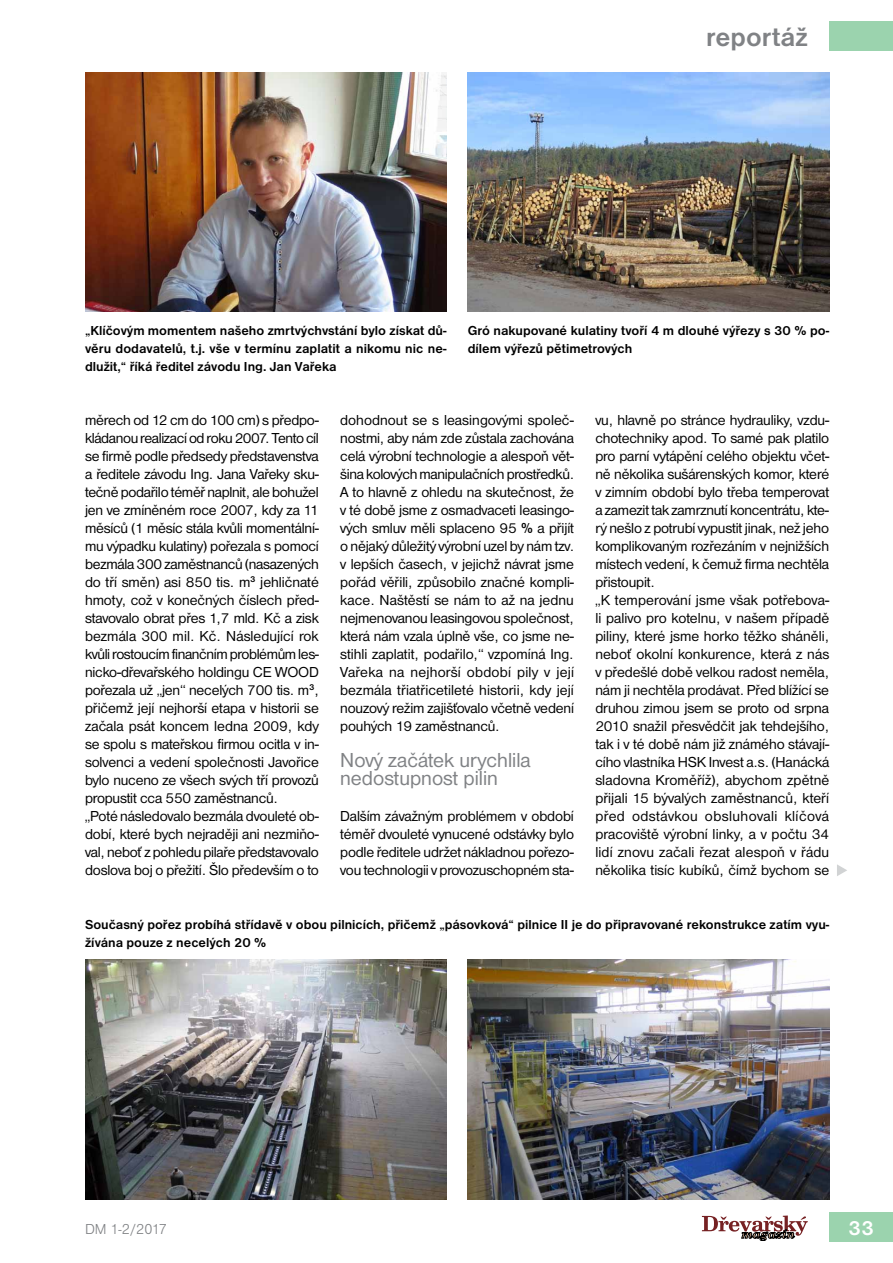
<style>
.page{position:relative;width:893px;height:1263px;background:#fff}
.page>*{position:absolute;margin:0;border:0;box-sizing:border-box;transform-origin:0 0}
.t1{font:700 27px "Nimbus San DEE";color:#808285}
.t2{font:21px/18px "Nimbus San DEE";color:#808285}
.t3{font:700 21px "Nimbus San DEE";color:#fff}
.t4{font:15px/18px "Nimbus San DEE";letter-spacing:-.01em;color:#000}
.t5{font:15px "Nimbus San DEE Ligh";letter-spacing:-.02em;color:#808285}
.t6{font:700 13.5px/18px "Nimbus San DEE";color:#000}
.s1{font-family:"Nimbus San DEE Blac";font-weight:400}
.s2{font-weight:700}
</style>
<div class="page">
<svg style="left:702px;top:1215px;width:106px;height:26px"></svg>
<div style="left:829px;top:1212px;width:64px;height:30px;background:#9bd3ae"></div>
<div style="left:829px;top:21px;width:64px;height:30px;background:#9bd3ae"></div>
<svg style="left:837px;top:864px;width:10px;height:12px"></svg>
<img style="left:85px;top:72px;width:361px;height:240px">
<img style="left:468px;top:72px;width:361px;height:240px">
<img style="left:85px;top:960px;width:361px;height:239px">
<img style="left:468px;top:960px;width:361px;height:239px">
<h1 class="t1" style="left:706px;top:22px;width:103px">reportáž</h1>
<p class="t6" style="left:85px;top:322px;width:363px;text-align:justify">„Klíčovým momentem našeho zmrtvýchvstání bylo získat dů&shy;věru dodavatelů, t.j. vše v termínu zaplatit a nikomu nic ne&shy;dlužit,“ říká ředitel závodu Ing. Jan Vařeka</p>
<p class="t6" style="left:468px;top:322px;width:363px">Gró nakupované kulatiny tvoří 4 m dlouhé výřezy s 30 <span class="s1">%</span> po&shy;dílem výřezů pětimetrových</p>
<p class="t4" style="left:85px;top:411px;width:235px">měrech od 12 cm do 100 cm) s předpo&shy;kládanou realizací od roku 2007. Tento cíl se firmě podle předsedy představenstva a ředitele závodu Ing. Jana Vařeky sku&shy;tečně podařilo téměř naplnit, ale bohužel jen ve zmíněném roce 2007, kdy za 11 měsíců (1 měsíc stála kvůli momentální&shy;mu výpadku kulatiny) pořezala s pomocí bezmála 300 zaměstnanců (nasazených do tří směn) asi 850 tis. m<sup>3</sup> jehličnaté hmoty, což v konečných číslech před&shy;stavovalo obrat přes 1,7 mld. Kč a zisk bezmála 300 mil. Kč. Následující rok kvůli rostoucím finančním problémům les&shy;nicko-dřevařského holdingu CE WOOD pořezala už „jen“ necelých 700 tis. m<sup>3</sup>, přičemž její nejhorší etapa v historii se začala psát koncem ledna 2009, kdy se spolu s mateřskou firmou ocitla v in&shy;solvenci a vedení společnosti Javořice bylo nuceno ze všech svých tří provozů propustit cca 550 zaměstnanců.<br>„Poté následovalo bezmála dvouleté ob&shy;dobí, které bych nejraději ani nezmiňo&shy;val, neboť z pohledu pilaře představovalo doslova boj o přežití. Šlo především o to</p>
<p class="t4" style="left:340px;top:411px;width:236px;text-align:justify">dohodnout se s leasingovými společ&shy;nostmi, aby nám zde zůstala zachována celá výrobní technologie a alespoň vět&shy;šina kolových manipulačních prostředků.<br>A to hlavně z ohledu na skutečnost, že v té době jsme z osmadvaceti leasingo&shy;vých smluv měli splaceno 95 <span class="s2">%</span> a přijít o nějaký důležitý výrobní uzel by nám tzv. v lepších časech, v jejichž návrat jsme pořád věřili, způsobilo značné kompli&shy;kace. Naštěstí se nám to až na jednu nejmenovanou leasingovou společnost, která nám vzala úplně vše, co jsme ne&shy;stihli zaplatit, podařilo,“ vzpomíná Ing.<br>Vařeka na nejhorší období pily v její bezmála třiatřicetileté historii, kdy její nouzový režim zajišťovalo včetně vedení pouhých 19 zaměstnanců.</p>
<h2 class="t2" style="left:340px;top:751px;width:192px">Nový začátek urychlila nedostupnost pilin</h2>
<p class="t4" style="left:340px;top:807px;width:235px;text-align:justify">Dalším závažným problémem v období téměř dvouleté vynucené odstávky bylo podle ředitele udržet nákladnou pořezo&shy;vou technologii v provozuschopném sta-</p>
<p class="t4" style="left:595px;top:411px;width:236px">vu, hlavně po stránce hydrauliky, vzdu&shy;chotechniky apod. To samé pak platilo pro parní vytápění celého objektu včet&shy;ně několika sušárenských komor, které v zimním období bylo třeba temperovat a zamezit tak zamrznutí koncentrátu, kte&shy;rý nešlo z potrubí vypustit jinak, než jeho komplikovaným rozřezáním v nejnižších místech vedení, k čemuž firma nechtěla přistoupit.<br>„K temperování jsme však potřebova&shy;li palivo pro kotelnu, v našem případě piliny, které jsme horko těžko sháněli, neboť okolní konkurence, která z nás v předešlé době velkou radost neměla, nám ji nechtěla prodávat. Před blížící se druhou zimou jsem se proto od srpna 2010 snažil přesvědčit jak tehdejšího, tak i v té době nám již známého stávají&shy;cího vlastníka HSK Invest a.s. (Hanácká sladovna Kroměříž), abychom zpětně přijali 15 bývalých zaměstnanců, kteří před odstávkou obsluhovali klíčová pracoviště výrobní linky, a v počtu 34 lidí znovu začali řezat alespoň v řádu několika tisíc kubíků, čímž bychom se</p>
<p class="t6" style="left:85px;top:916px;width:746px">Současný pořez probíhá střídavě v obou pilnicích, přičemž „pásovková“ pilnice II je do připravované rekonstrukce zatím vyu&shy;žívána pouze z necelých 20 <span class="s1">%</span></p>
<p class="t5" style="left:85px;top:1220px;width:83px">DM 1-2/2017</p>
<h2 class="t3" style="left:848px;top:1216px;width:28px">33</h2>
</div>
